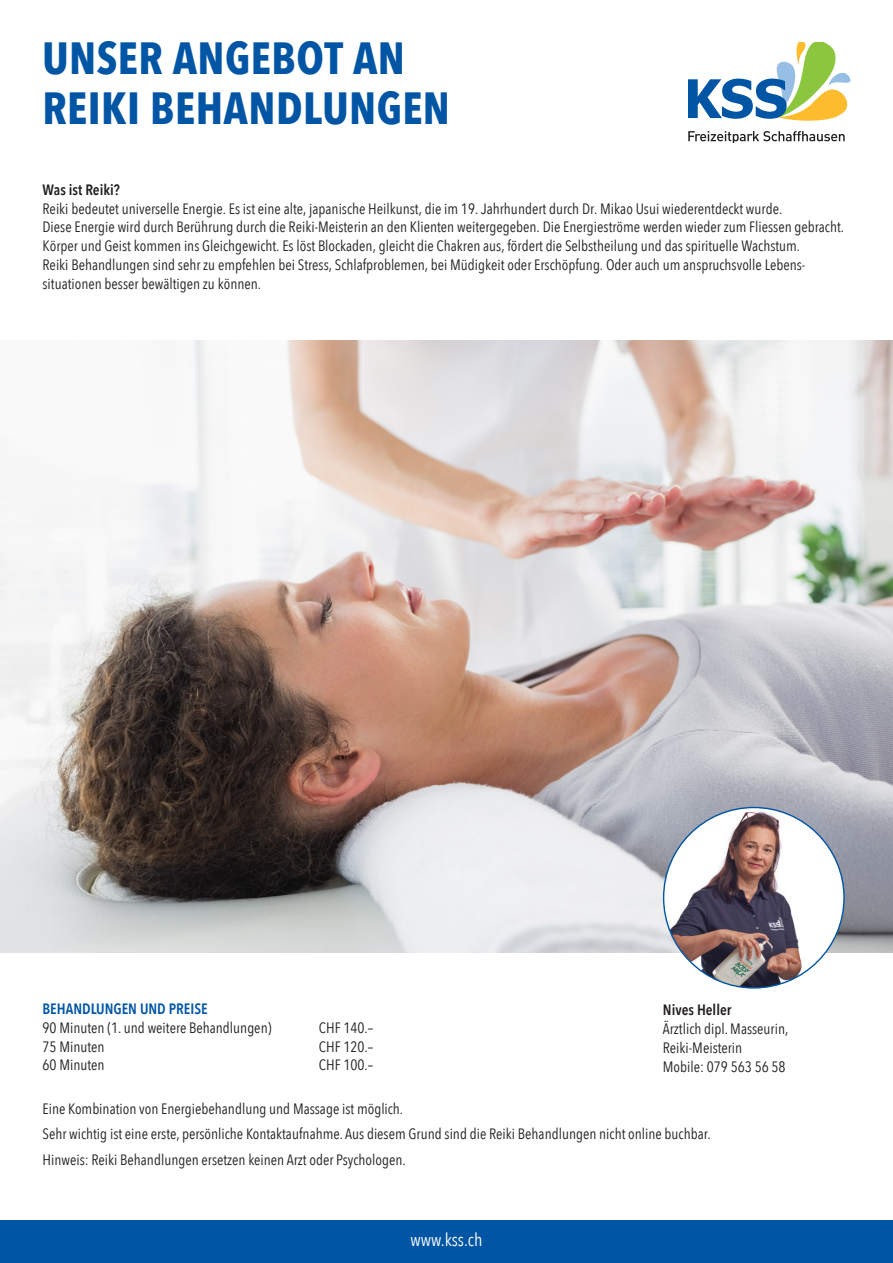
<style>
.page{position:relative;width:893px;height:1263px;background:#fff}
.page>*{position:absolute;margin:0;border:0;box-sizing:border-box;transform-origin:0 0}
.t1{font:700 45px "Avenir Next Condensed";letter-spacing:.01em;color:#0155a5}
.t2{font:18px "Avenir Next Condensed";color:#fff}
.t3{font:15px/18.8px "Avenir Next Condensed";color:#231f20}
.t4{font:600 15px "Avenir Next Condensed";color:#231f20}
.t5{font:600 15px "Avenir Next Condensed";color:#0155a5}
</style>
<div class="page">
<img style="left:0;top:340px;width:893px;height:612px">
<svg style="left:688px;top:43px;width:162px;height:78px"></svg>
<svg style="left:688px;top:131px;width:157px;height:12px"></svg>
<div style="left:0;top:1220px;width:893px;height:43px;background:#0155a5"></div>
<img style="left:664px;top:807px;width:180px;height:181px;border-radius:90px">
<p class="t1" style="left:43px;top:31px;width:364px">UNSER ANGEBOT AN</p>
<p class="t1" style="left:43px;top:81px;width:409px">REIKI BEHANDLUNGEN</p>
<p class="t4" style="left:43px;top:177px;width:79px">Was ist Reiki?</p>
<p class="t3" style="left:43px;top:198px;width:803px">Reiki bedeutet universelle Energie. Es ist eine alte, japanische Heilkunst, die im 19. Jahrhundert durch Dr. Mikao Usui wiederentdeckt wurde.<br>Diese Energie wird durch Berührung durch die Reiki-Meisterin an den Klienten weitergegeben. Die Energieströme werden wieder zum Fliessen gebracht.<br>Körper und Geist kommen ins Gleichgewicht. Es löst Blockaden, gleicht die Chakren aus, fördert die Selbstheilung und das spirituelle Wachstum.<br>Reiki Behandlungen sind sehr zu empfehlen bei Stress, Schlafproblemen, bei Müdigkeit oder Erschöpfung. Oder auch um anspruchsvolle Lebens&shy;situationen besser bewältigen zu können.</p>
<p class="t5" style="left:43px;top:996px;width:167px">BEHANDLUNGEN UND PREISE</p>
<p class="t3" style="left:43px;top:1018px;width:230px">90 Minuten (1. und weitere Behandlungen)</p>
<p class="t3" style="left:319px;top:1018px;width:56px">CHF 140.–</p>
<p class="t3" style="left:43px;top:1036px;width:64px">75 Minuten</p>
<p class="t3" style="left:319px;top:1036px;width:56px">CHF 120.–</p>
<p class="t3" style="left:43px;top:1055px;width:64px">60 Minuten</p>
<p class="t3" style="left:319px;top:1055px;width:56px">CHF 100.–</p>
<p class="t3" style="left:43px;top:1099px;width:362px">Eine Kombination von Energiebehandlung und Massage ist möglich.</p>
<p class="t3" style="left:43px;top:1124px;width:670px">Sehr wichtig ist eine erste, persönliche Kontaktaufnahme. Aus diesem Grund sind die Reiki Behandlungen nicht online buchbar.</p>
<p class="t3" style="left:43px;top:1149px;width:365px">Hinweis: Reiki Behandlungen ersetzen keinen Arzt oder Psychologen.</p>
<p class="t4" style="left:663px;top:997px;width:70px">Nives Heller</p>
<p class="t3" style="left:663px;top:1019px;width:127px">Ärztlich dipl. Masseurin,<br>Reiki-Meisterin<br>Mobile: 079 563 56 58</p>
<p class="t2" style="left:411px;top:1224px;width:73px">www.kss.ch</p>
</div>
